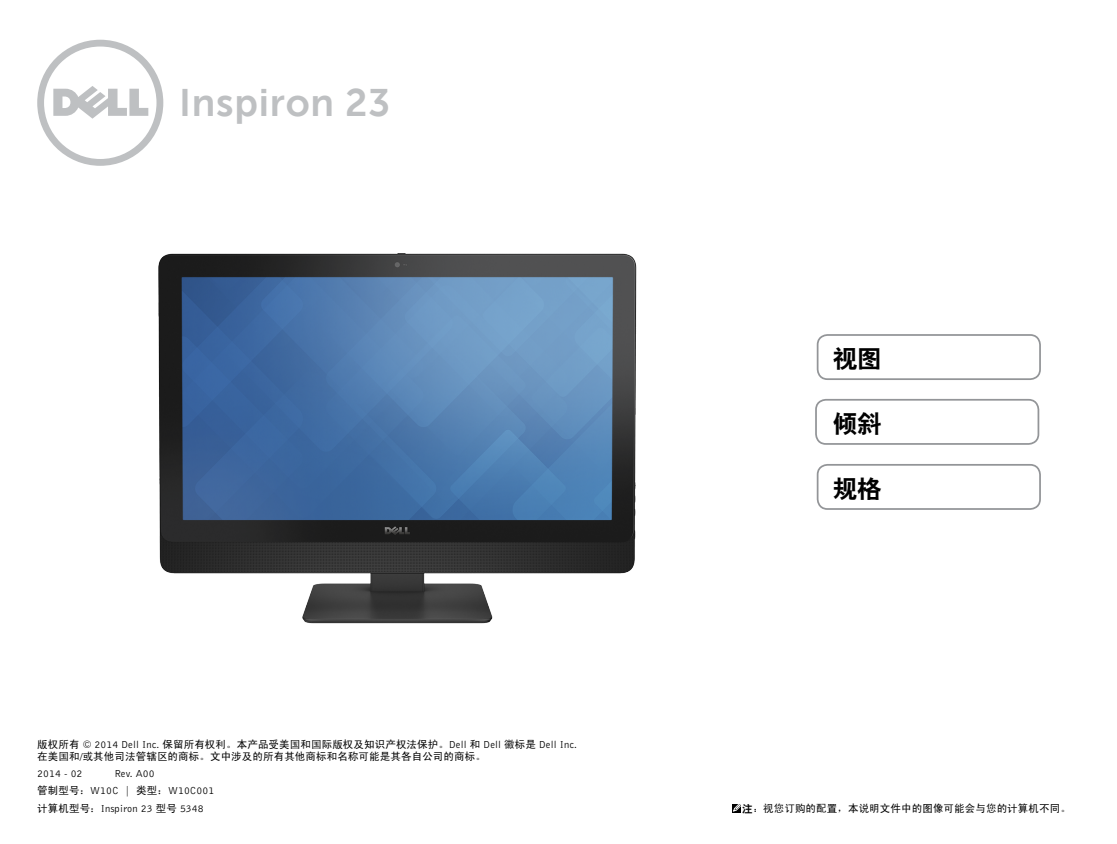
<style>
.page{position:relative;width:1117px;height:844px;background:#fff}
.page>*{position:absolute;margin:0;border:0;box-sizing:border-box;transform-origin:0 0}
.Brand{font:700 38.5px "Museo Sans For Dell";letter-spacing:.02em;color:#bec0c2}
.Cover_Title{font:24.5px "Heiti CSEG";color:#000}
.Legal_1{font:10.5px/12.2px "Sim Hei";letter-spacing:.01em;color:#000}
.Legal_1-2{font:10.5px "Bell Gothic BT";letter-spacing:.01em;color:#000}
.Note_Legal{font:10.5px "Sim Hei";letter-spacing:.01em;color:#000}
.s1{font-family:"Bell Gothic BT"}
.s2{font-family:"Sim Hei"}
.s3{font-family:"Heiti CSEG"}
</style>
<div class="page">
<div style="left:816px;top:334px;width:224px;height:46px;border:2px solid #939598;border-radius:10px"></div>
<div style="left:816px;top:464px;width:224px;height:45px;border:2px solid #939598;border-radius:10px"></div>
<img style="left:158px;top:253px;width:479px;height:371px">
<svg style="left:37px;top:40px;width:126px;height:126px"></svg>
<div style="left:815px;top:399px;width:224px;height:45px;border:2px solid #939598;border-radius:10px"></div>
<svg style="left:732px;top:804px;width:8px;height:8px"></svg>
<svg style="left:733px;top:804px;width:7px;height:7px"></svg>
<p class="Brand" style="left:179px;top:81px;width:212px">Inspiron 23</p>
<p class="Cover_Title" style="left:832px;top:346px;width:50px">视图</p>
<p class="Cover_Title" style="left:832px;top:411px;width:50px">倾斜</p>
<p class="Cover_Title" style="left:832px;top:476px;width:50px">规格</p>
<p class="Legal_1" style="left:37px;top:737px;width:541px">版权所有 <span class="s1">© 2014 Dell Inc.</span> 保留所有权利。本产品受美国和国际版权及知识产权法保护。<span class="s1">Dell</span> 和 <span class="s1">Dell</span> 徽标是 <span class="s1">Dell Inc.</span>在美国和<span class="s1">/</span>或其他司法管辖区的商标。文中涉及的所有其他商标和名称可能是其各自公司的商标。</p>
<p class="Legal_1-2" style="left:37px;top:766px;width:47px">2014 - 02</p>
<p class="Legal_1-2" style="left:114px;top:766px;width:42px">Rev. A00</p>
<p class="Legal_1-2" style="left:37px;top:784px;width:178px"><span class="s2">管制型号：</span>W10C | <span class="s2">类型：</span>W10C001</p>
<p class="Legal_1-2" style="left:37px;top:801px;width:168px"><span class="s2">计算机型号：</span>Inspiron 23 <span class="s2">型号</span> 5348</p>
<p class="Note_Legal" style="left:742px;top:802px;width:330px"><span class="s3">注：</span>视您订购的配置，本说明文件中的图像可能会与您的计算机不同。</p>
</div>
